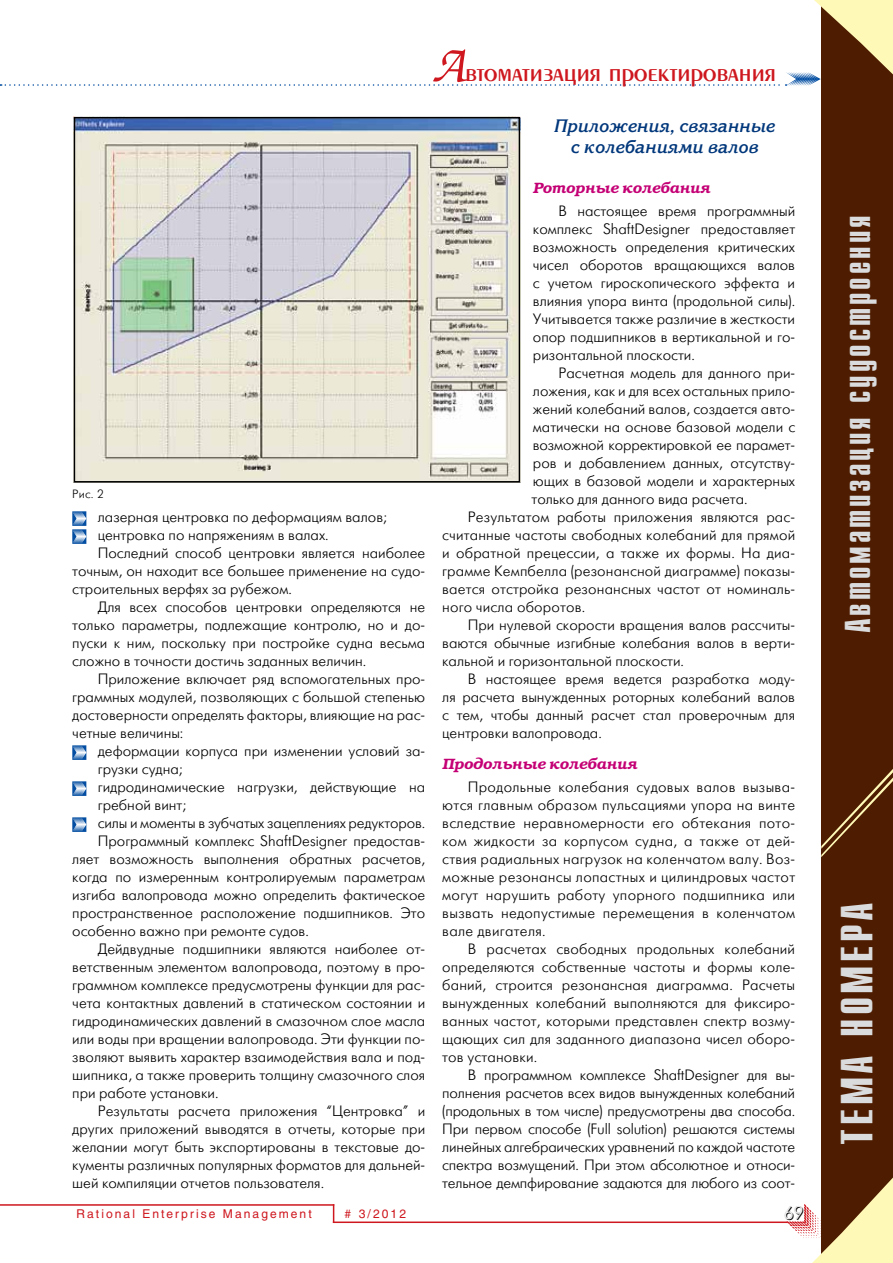
<style>
.page{position:relative;width:893px;height:1263px;background:#fff}
.page>*{position:absolute;margin:0;border:0;box-sizing:border-box;transform-origin:0 0}
.t1{font:700 45px "Compact C";letter-spacing:.08em;color:#dadbdc}
.t2{font:700 36px "Compact C";letter-spacing:.08em;color:#dadbdc}
.t3{font:27px "Penta Demi";color:#ce171e}
.t4{font:italic 700 18px/21.6px "Korinna C";color:#00377b;text-align:center}
.t5{font:18px "Futuris Shadow C";color:#000}
.t6{font:15px/18px "Futuris Light C";color:#000;text-align:justify}
.t7{font:italic 600 15px "Bookman C";color:#c40075}
.t8{font:12px "Helios";letter-spacing:.17em;color:#ce171e}
.t9{font:12px "Futuris Light C";color:#000}
.s1{font-family:"Zapf Chancery C";font-size:54px}
</style>
<div class="page">
<hr style="left:0;top:1204px;width:334px;height:2px;background:#ce171e">
<svg style="left:333px;top:1206px;width:1px;height:15px"></svg>
<hr style="left:333px;top:1221px;width:455px;height:2px;background:#ce171e">
<svg style="left:72px;top:511px;width:14px;height:33px"></svg>
<svg style="left:72px;top:745px;width:14px;height:15px"></svg>
<svg style="left:72px;top:781px;width:14px;height:15px"></svg>
<svg style="left:72px;top:817px;width:14px;height:15px"></svg>
<div style="left:821px;top:0;width:72px;height:1263px;background:#4e1c00"></div>
<svg style="left:821px;top:769px;width:72px;height:88px"></svg>
<svg style="left:0;top:0;width:893px;height:86px"></svg>
<svg style="left:787px;top:1177px;width:106px;height:86px"></svg>
<img style="left:77px;top:120px;width:440px;height:359px">
<div style="left:74px;top:117px;width:446px;height:365px;border:2px solid #000"></div>
<h3 class="t3" style="left:432px;top:59px;width:346px"><span class="s1">А</span>втоматизация проектирования</h3>
<p class="t9" style="left:72px;top:487px;width:33px">Рис. 2</p>
<p class="t6" style="left:98px;top:508px;width:291px">лазерная центровка по деформациям валов;</p>
<p class="t6" style="left:98px;top:526px;width:232px">центровка по напряжениям в валах.</p>
<p class="t6" style="left:98px;top:544px;width:329px">Последний способ центровки является наиболее</p>
<p class="t6" style="left:72px;top:562px;width:354px">точным, он находит все большее применение на судо-</p>
<p class="t6" style="left:72px;top:580px;width:221px">строительных верфях за рубежом.</p>
<p class="t6" style="left:98px;top:598px;width:329px">Для всех способов центровки определяются не</p>
<p class="t6" style="left:72px;top:616px;width:354px">только параметры, подлежащие контролю, но и до-</p>
<p class="t6" style="left:72px;top:634px;width:354px">пуски к ним, поскольку при постройке судна весьма</p>
<p class="t6" style="left:72px;top:652px;width:296px">сложно в точности достичь заданных величин.</p>
<p class="t6" style="left:98px;top:670px;width:329px">Приложение включает ряд вспомогательных про-</p>
<p class="t6" style="left:72px;top:688px;width:354px">граммных модулей, позволяющих с большой степенью</p>
<p class="t6" style="left:72px;top:706px;width:354px">достоверности определять факторы, влияющие на рас-</p>
<p class="t6" style="left:72px;top:724px;width:113px">четные величины:</p>
<p class="t6" style="left:98px;top:742px;width:329px">деформации корпуса при изменении условий за-</p>
<p class="t6" style="left:98px;top:760px;width:86px">грузки судна;</p>
<p class="t6" style="left:98px;top:778px;width:329px">гидродинамические нагрузки, действующие на</p>
<p class="t6" style="left:98px;top:796px;width:90px">гребной винт;</p>
<p class="t6" style="left:98px;top:814px;width:329px">силы и моменты в зубчатых зацеплениях редукторов.</p>
<p class="t6" style="left:98px;top:832px;width:329px">Программный комплекс ShaftDesigner предостав-</p>
<p class="t6" style="left:72px;top:850px;width:354px">ляет возможность выполнения обратных расчетов,</p>
<p class="t6" style="left:72px;top:868px;width:354px">когда по измеренным контролируемым параметрам</p>
<p class="t6" style="left:72px;top:886px;width:354px">изгиба валопровода можно определить фактическое</p>
<p class="t6" style="left:72px;top:904px;width:354px">пространственное расположение подшипников. Это</p>
<p class="t6" style="left:72px;top:922px;width:238px">особенно важно при ремонте судов.</p>
<p class="t6" style="left:98px;top:940px;width:329px">Дейдвудные подшипники являются наиболее от-</p>
<p class="t6" style="left:72px;top:958px;width:354px">ветственным элементом валопровода, поэтому в про-</p>
<p class="t6" style="left:72px;top:976px;width:354px">граммном комплексе предусмотрены функции для рас-</p>
<p class="t6" style="left:72px;top:994px;width:354px">чета контактных давлений в статическом состоянии и</p>
<p class="t6" style="left:72px;top:1012px;width:354px">гидродинамических давлений в смазочном слое масла</p>
<p class="t6" style="left:72px;top:1030px;width:354px">или воды при вращении валопровода. Эти функции по-</p>
<p class="t6" style="left:72px;top:1048px;width:354px">зволяют выявить характер взаимодействия вала и под-</p>
<p class="t6" style="left:72px;top:1066px;width:354px">шипника, а также проверить толщину смазочного слоя</p>
<p class="t6" style="left:72px;top:1084px;width:148px">при работе установки.</p>
<p class="t6" style="left:98px;top:1102px;width:329px">Результаты расчета приложения “Центровка” и</p>
<p class="t6" style="left:72px;top:1120px;width:354px">других приложений выводятся в отчеты, которые при</p>
<p class="t6" style="left:72px;top:1138px;width:354px">желании могут быть экспортированы в текстовые до-</p>
<p class="t6" style="left:72px;top:1156px;width:354px">кументы различных популярных форматов для дальней-</p>
<p class="t6" style="left:72px;top:1174px;width:253px">шей компиляции отчетов пользователя.</p>
<p class="t4" style="left:554px;top:115px;width:222px">Приложения, связанные с колебаниями валов</p>
<p class="t7" style="left:533px;top:178px;width:179px">Роторные колебания</p>
<p class="t6" style="left:533px;top:202px;width:264px;text-indent:26px">В настоящее время программный комплекс ShaftDesigner предоставляет возможность определения критических чисел оборотов вращающихся валов с учетом гироскопического эффекта и влияния упора винта (продольной силы).<br>Учитывается также различие в жесткости опор подшипников в вертикальной и го&shy;ризонтальной плоскости.</p>
<p class="t6" style="left:558px;top:364px;width:238px">Расчетная модель для данного при-</p>
<p class="t6" style="left:533px;top:382px;width:264px">ложения, как и для всех остальных прило-</p>
<p class="t6" style="left:533px;top:400px;width:264px">жений колебаний валов, создается авто-</p>
<p class="t6" style="left:533px;top:418px;width:264px">матически на основе базовой модели с</p>
<p class="t6" style="left:533px;top:436px;width:264px">возможной корректировкой ее парамет-</p>
<p class="t6" style="left:533px;top:454px;width:264px">ров и добавлением данных, отсутству-</p>
<p class="t6" style="left:533px;top:472px;width:264px">ющих в базовой модели и характерных</p>
<p class="t6" style="left:531px;top:490px;width:218px">только для данного вида расчета.</p>
<p class="t6" style="left:468px;top:508px;width:329px">Результатом работы приложения являются рас-</p>
<p class="t6" style="left:442px;top:526px;width:354px">считанные частоты свободных колебаний для прямой</p>
<p class="t6" style="left:442px;top:544px;width:354px">и обратной прецессии, а также их формы. На диа-</p>
<p class="t6" style="left:442px;top:562px;width:354px">грамме Кемпбелла (резонансной диаграмме) показы-</p>
<p class="t6" style="left:442px;top:580px;width:354px">вается отстройка резонансных частот от номиналь-</p>
<p class="t6" style="left:442px;top:598px;width:144px">ного числа оборотов.</p>
<p class="t6" style="left:468px;top:616px;width:329px">При нулевой скорости вращения валов рассчиты-</p>
<p class="t6" style="left:442px;top:634px;width:354px">ваются обычные изгибные колебания валов в верти-</p>
<p class="t6" style="left:442px;top:652px;width:243px">кальной и горизонтальной плоскости.</p>
<p class="t6" style="left:468px;top:670px;width:329px">В настоящее время ведется разработка моду-</p>
<p class="t6" style="left:442px;top:688px;width:354px">ля расчета вынужденных роторных колебаний валов</p>
<p class="t6" style="left:442px;top:706px;width:354px">с тем, чтобы данный расчет стал проверочным для</p>
<p class="t6" style="left:442px;top:724px;width:161px">центровки валопровода.</p>
<p class="t7" style="left:442px;top:754px;width:196px">Продольные колебания</p>
<p class="t6" style="left:442px;top:778px;width:354px;text-indent:26px">Продольные колебания судовых валов вызыва&shy;ются главным образом пульсациями упора на винте вследствие неравномерности его обтекания пото&shy;ком жидкости за корпусом судна, а также от дей&shy;ствия радиальных нагрузок на коленчатом валу. Воз&shy;можные резонансы лопастных и цилиндровых частот могут нарушить работу упорного подшипника или вызвать недопустимые перемещения в коленчатом вале двигателя.</p>
<p class="t6" style="left:442px;top:940px;width:354px;text-indent:26px">В расчетах свободных продольных колебаний определяются собственные частоты и формы коле&shy;баний, строится резонансная диаграмма. Расчеты вынужденных колебаний выполняются для фиксиро&shy;ванных частот, которыми представлен спектр возму&shy;щающих сил для заданного диапазона чисел оборо&shy;тов установки.</p>
<p class="t6" style="left:442px;top:1066px;width:354px;text-indent:26px">В программном комплексе ShaftDesigner для вы&shy;полнения расчетов всех видов вынужденных колебаний (продольных в том числе) предусмотрены два способа.<br>При первом способе (Full solution) решаются системы линейных алгебраических уравнений по каждой частоте спектра возмущений. При этом абсолютное и относи&shy;тельное демпфирование задаются для любого из соот-</p>
<p class="t8" style="left:77px;top:1207px;width:237px">Rational Enterprise Management</p>
<p class="t5" style="left:784px;top:1204px;width:21px">69</p>
<p class="t8" style="left:345px;top:1207px;width:63px"># 3/2012</p>
<h2 class="t2" style="left:840px;top:633px;width:419px;rotate:-90deg">Автоматизация судостроения</h2>
<h1 class="t1" style="left:835px;top:1144px;width:244px;rotate:-90deg">ТЕМА НОМЕРА</h1>
</div>
